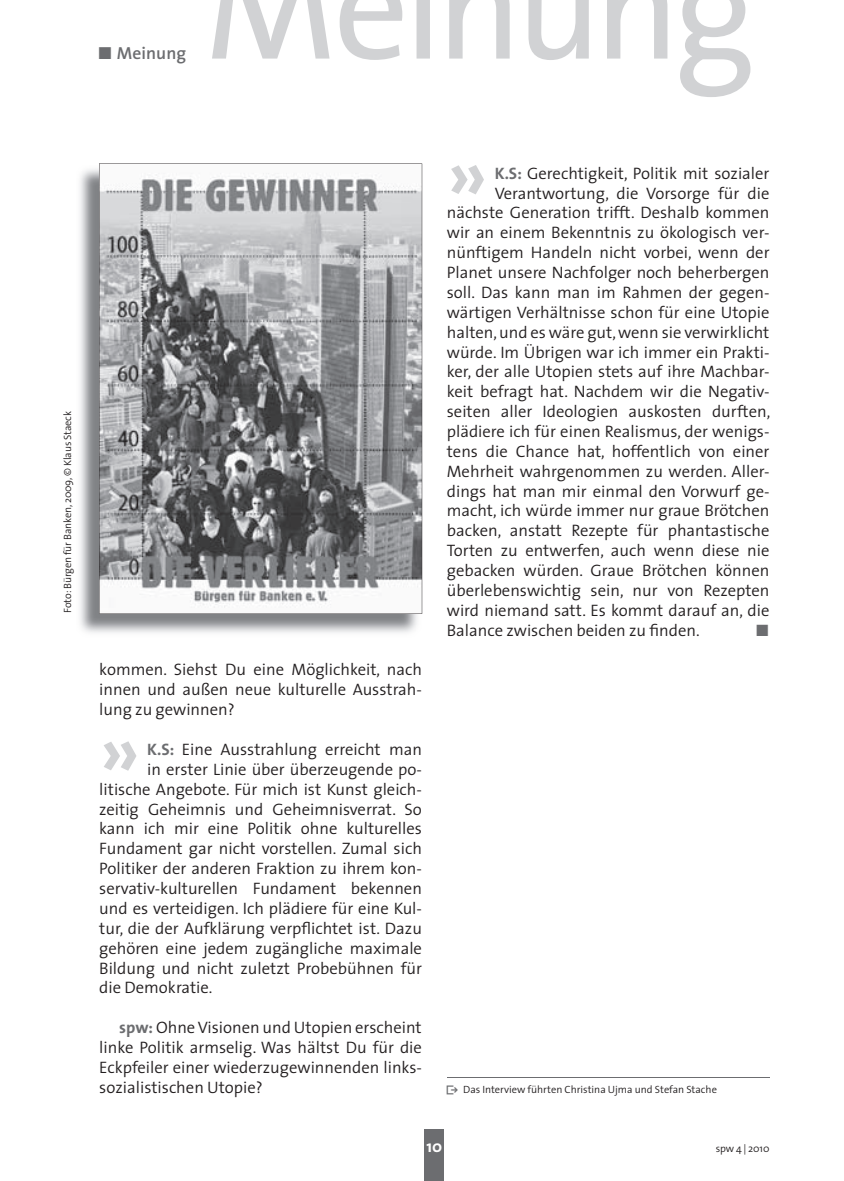
<style>
.page{position:relative;width:844px;height:1181px;background:#fff}
.page>*{position:absolute;margin:0;border:0;box-sizing:border-box;transform-origin:0 0}
.t1{font:700 75.6px "The Sans";color:#d1d2d4}
.t2{font:600 17.5px "The Sans";letter-spacing:.005em;color:#6c6d70}
.t3{font:300 16.62px/19.9px "The Sans";color:#231f20;text-align:justify}
.t4{font:700 16.62px "The Sans";color:#fff}
.t5{font:16.62px "The Sans Bold Expert";color:#6c6d70}
.t6{font:300 10.5px "The Sans";color:#231f20}
.s1{font-family:"The Sans Bold Expert";font-weight:400}
.s2{font-weight:700;color:#6c6d70}
.s3{font-family:"The Sans Bold Expert";font-weight:400;color:#6c6d70}
</style>
<div class="page">
<div style="left:424px;top:1129px;width:20px;height:52px;background:#6c6d70"></div>
<svg style="left:212px;top:0;width:539px;height:97px"></svg>
<hr style="left:446px;top:1077px;width:323px;height:1px;background:#6c6d70">
<img style="left:80px;top:169px;width:337px;height:464px">
<svg style="left:99px;top:163px;width:323px;height:451px;background:#9c9da0"></svg>
<p class="t2" style="left:97px;top:38px;width:90px"><span class="s1">ó</span> Meinung</p>
<p class="t6" style="left:61px;top:612px;width:203px;rotate:-90deg">Foto: Bürgen für Banken, 2009, © Klaus Staeck</p>
<p class="t3" style="left:99px;top:660px;width:324px">kommen. Siehst Du eine Möglichkeit, nach innen und außen neue kulturelle Ausstrah&shy;lung zu gewinnen?</p>
<h1 class="t1" style="left:99px;top:701px;width:42px">»</h1>
<p class="t3" style="left:147px;top:739px;width:276px"><span class="s2">K.S:</span> Eine Ausstrahlung erreicht man</p>
<p class="t3" style="left:147px;top:759px;width:276px">in erster Linie über überzeugende po-</p>
<p class="t3" style="left:99px;top:779px;width:324px">litische Angebote. Für mich ist Kunst gleich-</p>
<p class="t3" style="left:99px;top:799px;width:324px">zeitig Geheimnis und Geheimnisverrat. So</p>
<p class="t3" style="left:99px;top:819px;width:324px">kann ich mir eine Politik ohne kulturelles</p>
<p class="t3" style="left:99px;top:839px;width:324px">Fundament gar nicht vorstellen. Zumal sich</p>
<p class="t3" style="left:99px;top:858px;width:324px">Politiker der anderen Fraktion zu ihrem kon-</p>
<p class="t3" style="left:99px;top:878px;width:324px">servativ-kulturellen Fundament bekennen</p>
<p class="t3" style="left:99px;top:898px;width:324px">und es verteidigen. Ich plädiere für eine Kul-</p>
<p class="t3" style="left:99px;top:918px;width:324px">tur, die der Aufklärung verpflichtet ist. Dazu</p>
<p class="t3" style="left:99px;top:938px;width:324px">gehören eine jedem zugängliche maximale</p>
<p class="t3" style="left:99px;top:958px;width:324px">Bildung und nicht zuletzt Probebühnen für</p>
<p class="t3" style="left:99px;top:978px;width:115px">die Demokratie.</p>
<p class="t3" style="left:99px;top:1017px;width:324px;text-indent:20px"><span class="s2">spw:</span> Ohne Visionen und Utopien erscheint linke Politik armselig. Was hältst Du für die Eckpfeiler einer wiederzugewinnenden links&shy;sozialistischen Utopie?</p>
<h1 class="t1" style="left:446px;top:124px;width:42px">»</h1>
<p class="t3" style="left:494px;top:163px;width:276px"><span class="s2">K.S:</span> Gerechtigkeit, Politik mit sozialer</p>
<p class="t3" style="left:494px;top:183px;width:276px">Verantwortung, die Vorsorge für die</p>
<p class="t3" style="left:446px;top:203px;width:324px">nächste Generation trifft. Deshalb kommen</p>
<p class="t3" style="left:446px;top:223px;width:324px">wir an einem Bekenntnis zu ökologisch ver-</p>
<p class="t3" style="left:446px;top:243px;width:324px">nünftigem Handeln nicht vorbei, wenn der</p>
<p class="t3" style="left:446px;top:262px;width:324px">Planet unsere Nachfolger noch beherbergen</p>
<p class="t3" style="left:446px;top:282px;width:324px">soll. Das kann man im Rahmen der gegen-</p>
<p class="t3" style="left:446px;top:302px;width:324px">wärtigen Verhältnisse schon für eine Utopie</p>
<p class="t3" style="left:446px;top:322px;width:324px">halten, und es wäre gut, wenn sie verwirklicht</p>
<p class="t3" style="left:446px;top:342px;width:324px">würde. Im Übrigen war ich immer ein Prakti-</p>
<p class="t3" style="left:446px;top:362px;width:324px">ker, der alle Utopien stets auf ihre Machbar-</p>
<p class="t3" style="left:446px;top:382px;width:324px">keit befragt hat. Nachdem wir die Negativ-</p>
<p class="t3" style="left:446px;top:402px;width:325px">seiten aller Ideologien auskosten durften,</p>
<p class="t3" style="left:446px;top:421px;width:324px">plädiere ich für einen Realismus, der wenigs-</p>
<p class="t3" style="left:446px;top:441px;width:324px">tens die Chance hat, hoffentlich von einer</p>
<p class="t3" style="left:446px;top:461px;width:324px">Mehrheit wahrgenommen zu werden. Aller-</p>
<p class="t3" style="left:446px;top:481px;width:324px">dings hat man mir einmal den Vorwurf ge-</p>
<p class="t3" style="left:446px;top:501px;width:324px">macht, ich würde immer nur graue Brötchen</p>
<p class="t3" style="left:446px;top:521px;width:324px">backen, anstatt Rezepte für phantastische</p>
<p class="t3" style="left:446px;top:541px;width:324px">Torten zu entwerfen, auch wenn diese nie</p>
<p class="t3" style="left:446px;top:560px;width:324px">gebacken würden. Graue Brötchen können</p>
<p class="t3" style="left:446px;top:580px;width:324px">überlebenswichtig sein, nur von Rezepten</p>
<p class="t3" style="left:446px;top:600px;width:324px">wird niemand satt. Es kommt darauf an, die</p>
<p class="t3" style="left:446px;top:620px;width:254px">Balance zwischen beiden zu finden.</p>
<p class="t5" style="left:754px;top:619px;width:16px">ó</p>
<p class="t6" style="left:446px;top:1082px;width:271px"><span class="s3">û</span> Das Interview führten Christina Ujma und Stefan Stache</p>
<p class="t4" style="left:426px;top:1136px;width:17px">10</p>
<p class="t6" style="left:715px;top:1142px;width:55px">spw 4 | 2010</p>
</div>
